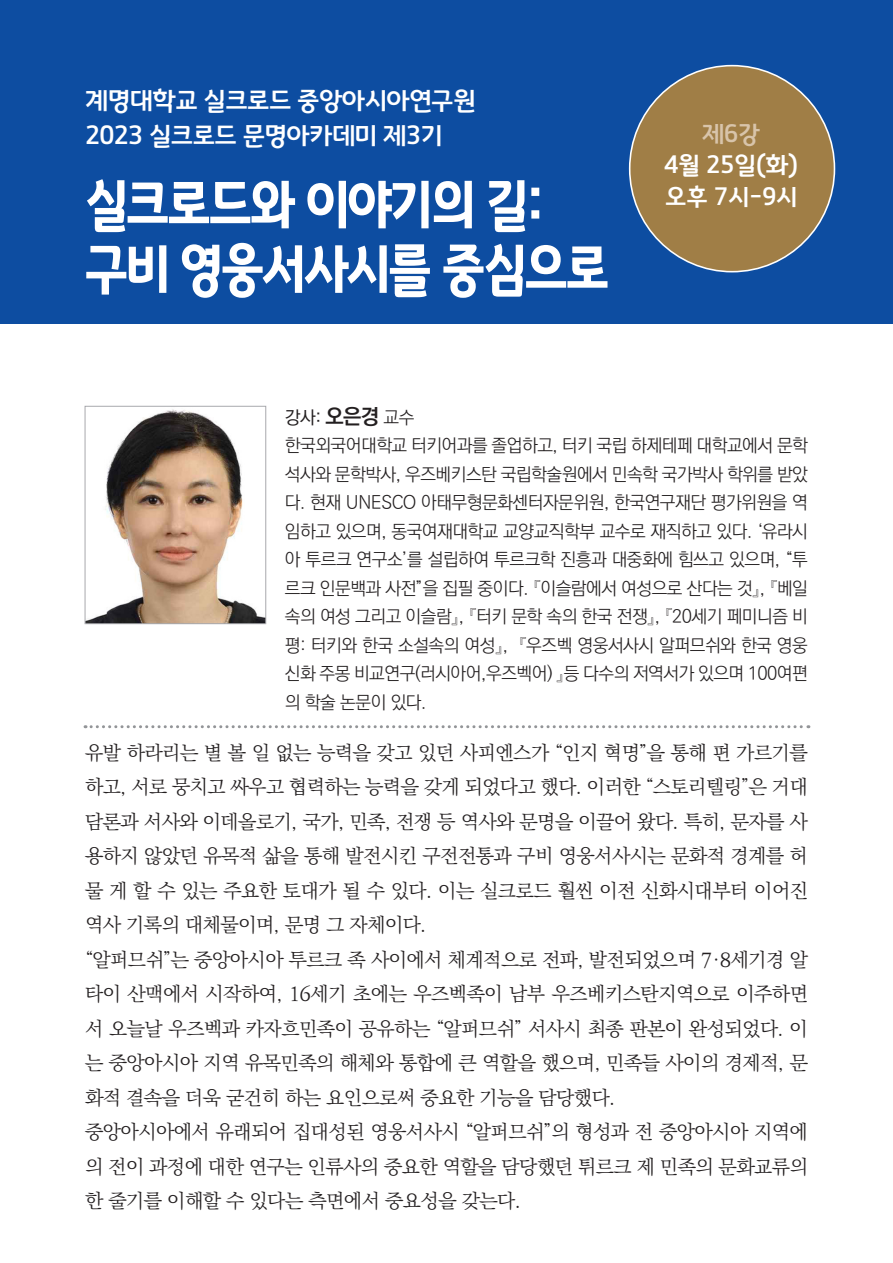
<style>
.page{position:relative;width:893px;height:1263px;background:#fff}
.page>*{position:absolute;margin:0;border:0;box-sizing:border-box;transform-origin:0 0}
.t1{font:58.95px "Gyeonggi Title B";letter-spacing:-.025em;color:#fff;scale:.85 1}
.t2{font:26.4px "Gyeonggi Title M";letter-spacing:-.025em;color:#fff}
.t3{font:25.2px "Gyeonggi Title M";letter-spacing:-.01em;color:#fff}
.t4{font:25.2px "Gyeonggi Title M";color:#d8c4aa}
.t5{font:300 19.5px/34.5px "Ko Pub Batang";letter-spacing:-.025em;color:#231f20;text-align:justify}
.t6{font:300 18px/28.5px "Ko Pub Dotum";letter-spacing:-.025em;color:#231f20;text-align:justify}
.t7{font:500 18px "Ko Pub Dotum";color:#231f20}
.s1{font-weight:700;font-size:21px}
.s2{font-weight:300}
</style>
<div class="page">
<img style="left:87px;top:409px;width:177px;height:213px">
<div style="left:85px;top:406px;width:181px;height:218px;border:1px solid #a8a9ad"></div>
<div style="left:0;top:0;width:893px;height:323px;background:#0d4da1"></div>
<div style="left:630px;top:66px;width:204px;height:206px;background:#a07e46;border-radius:50%"></div>
<svg style="left:85px;top:725px;width:724px;height:3px"></svg>
<p class="t2" style="left:85px;top:85px;width:392px">계명대학교 실크로드 중앙아시아연구원</p>
<p class="t2" style="left:85px;top:120px;width:359px">2023 실크로드 문명아카데미 제3기</p>
<p class="t1" style="left:85px;top:168px;width:541px">실크로드와 이야기의 길:</p>
<p class="t1" style="left:85px;top:233px;width:618px">구비 영웅서사시를 중심으로</p>
<p class="t4" style="left:702px;top:119px;width:60px">제6강</p>
<p class="t3" style="left:664px;top:150px;width:136px">4월 25일(화)</p>
<p class="t3" style="left:665px;top:182px;width:134px">오후 7시-9시</p>
<p class="t7" style="left:285px;top:408px;width:131px">강사: <span class="s1">오은경</span> <span class="s2">교수</span></p>
<p class="t6" style="left:285px;top:432px;width:525px">한국외국어대학교 터키어과를 졸업하고, 터키 국립 하제테페 대학교에서 문학 석사와 문학박사, 우즈베키스탄 국립학술원에서 민속학 국가박사 학위를 받았 다. 현재 UNESCO 아태무형문화센터자문위원, 한국연구재단 평가위원을 역 임하고 있으며, 동국여재대학교 교양교직학부 교수로 재직하고 있다. ‘유라시 아 투르크 연구소’를 설립하여 투르크학 진흥과 대중화에 힘쓰고 있으며, “투 르크 인문백과 사전”을 집필 중이다. 『이슬람에서 여성으로 산다는 것』, 『베일 속의 여성 그리고 이슬람』, 『터키 문학 속의 한국 전쟁』, 『20세기 페미니즘 비 평: 터키와 한국 소설속의 여성』, 『우즈벡 영웅서사시 알퍼므쉬와 한국 영웅 신화 주몽 비교연구(러시아어,우즈벡어) 』등 다수의 저역서가 있으며 100여편 의 학술 논문이 있다.</p>
<p class="t5" style="left:85px;top:736px;width:724px">유발 하라리는 별 볼 일 없는 능력을 갖고 있던 사피엔스가 “인지 혁명”을 통해 편 가르기를 하고, 서로 뭉치고 싸우고 협력하는 능력을 갖게 되었다고 했다. 이러한 “스토리텔링”은 거대 담론과 서사와 이데올로기, 국가, 민족, 전쟁 등 역사와 문명을 이끌어 왔다. 특히, 문자를 사 용하지 않았던 유목적 삶을 통해 발전시킨 구전전통과 구비 영웅서사시는 문화적 경계를 허 물 게 할 수 있는 주요한 토대가 될 수 있다. 이는 실크로드 훨씬 이전 신화시대부터 이어진 역사 기록의 대체물이며, 문명 그 자체이다.</p>
<p class="t5" style="left:85px;top:943px;width:724px">“알퍼므쉬”는 중앙아시아 투르크 족 사이에서 체계적으로 전파, 발전되었으며 7·8세기경 알 타이 산맥에서 시작하여, 16세기 초에는 우즈벡족이 남부 우즈베키스탄지역으로 이주하면 서 오늘날 우즈벡과 카자흐민족이 공유하는 “알퍼므쉬” 서사시 최종 판본이 완성되었다. 이 는 중앙아시아 지역 유목민족의 해체와 통합에 큰 역할을 했으며, 민족들 사이의 경제적, 문 화적 결속을 더욱 굳건히 하는 요인으로써 중요한 기능을 담당했다.</p>
<p class="t5" style="left:85px;top:1116px;width:724px">중앙아시아에서 유래되어 집대성된 영웅서사시 “알퍼므쉬”의 형성과 전 중앙아시아 지역에 의 전이 과정에 대한 연구는 인류사의 중요한 역할을 담당했던 튀르크 제 민족의 문화교류의 한 줄기를 이해할 수 있다는 측면에서 중요성을 갖는다.</p>
</div>
